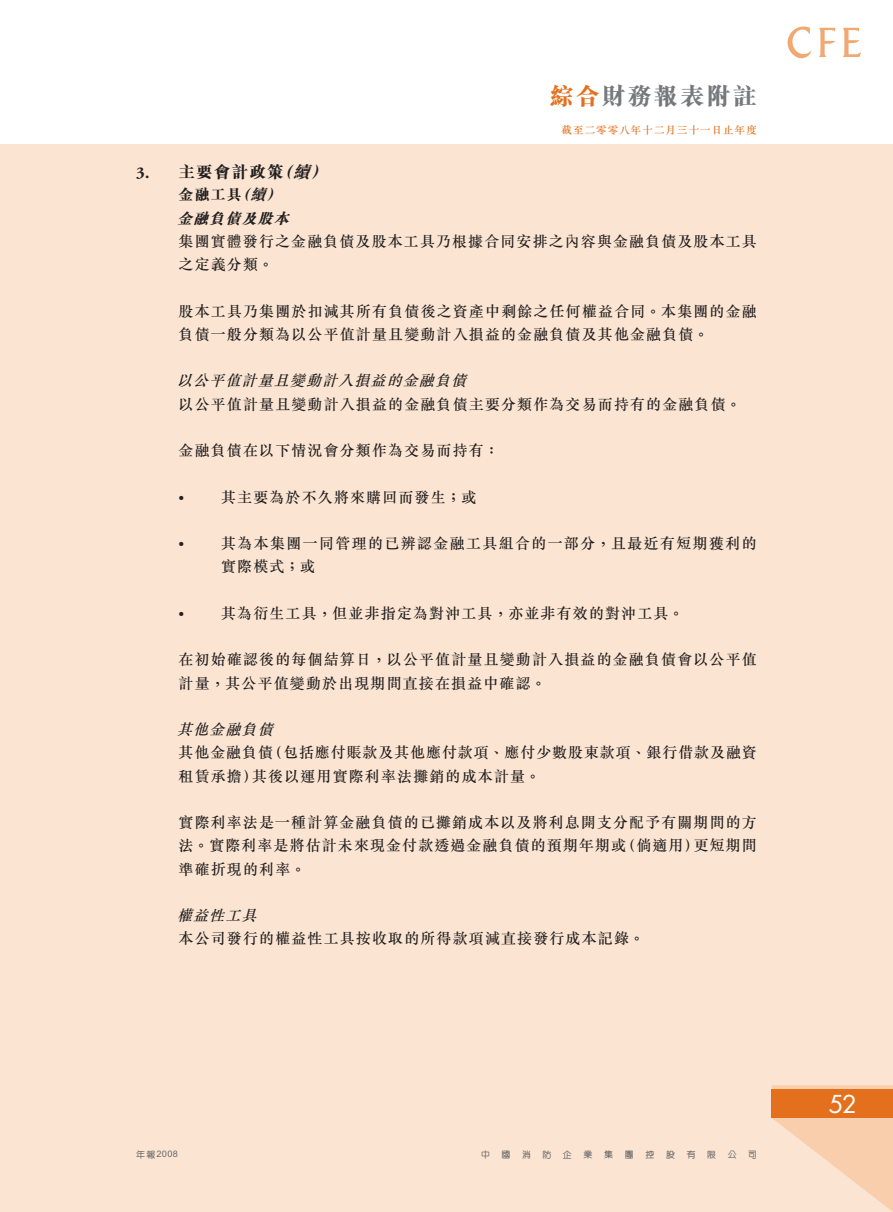
<style>
.page{position:relative;width:893px;height:1212px;background:#fff}
.page>*{position:absolute;margin:0;border:0;box-sizing:border-box;transform-origin:0 0}
.t1{font:24px "M Sung HK Xbold B5 pc H";letter-spacing:.085em;color:#76787b}
.t2{font:24px "Futura Std";color:#fff}
.t3{font:16.5px "M Sung HK Xbold B5 pc H";letter-spacing:.075em;color:#231f20}
.t4{font:15px/23.2px "M Sung HK Medium B5 pc H";letter-spacing:.075em;color:#231f20}
.t5{font:italic 15px "M Sung HK Medium B5 pc H";letter-spacing:.075em;color:#231f20}
.t6{font:italic 15px/23.2px "M Sung HK Xbold B5 pc H";color:#231f20}
.t7{font:15px "Adobe Garamond Pro";color:#231f20}
.t8{font:10.5px "M Sung HK Medium B5 pc H";letter-spacing:.1em;color:#e4701e}
.t9{font:9px "M Yuen HK Medium B5 pc H";color:#636366}
.t10{font:9px "Arial Rounded MT Std";color:#636366}
.s1{color:#e4701e}
.s2{font-family:"Adobe Garamond Pro";font-weight:700}
.s3{font-style:italic}
.s4{font-style:normal}
.s5{font-family:"M Yuen HK Medium B5 pc H"}
</style>
<div class="page">
<div style="left:0;top:145px;width:893px;height:1067px;background:#fbe5d2"></div>
<svg style="left:772px;top:1085px;width:121px;height:127px"></svg>
<div style="left:772px;top:1089px;width:121px;height:29px;background:#e4701e"></div>
<svg style="left:843px;top:28px;width:18px;height:29px"></svg>
<svg style="left:788px;top:27px;width:24px;height:31px"></svg>
<svg style="left:819px;top:28px;width:17px;height:29px"></svg>
<h1 class="t1" style="left:550px;top:87px;width:209px"><span class="s1">綜合</span>財務報表附註</h1>
<p class="t8" style="left:562px;top:126px;width:197px">截至二零零八年十二月三十一日止年度</p>
<p class="t3" style="left:136px;top:166px;width:196px"><span class="s2">3.</span> 主要會計政策<span class="s3">（續）</span></p>
<p class="t6" style="left:177px;top:185px;width:113px"><span class="s4">金融工具</span>（續）金融負債及股本</p>
<p class="t4" style="left:179px;top:232px;width:580px">集團實體發行之金融負債及股本工具乃根據合同安排之內容與金融負債及股本工具之定義分類。</p>
<p class="t4" style="left:179px;top:301px;width:580px">股本工具乃集團於扣減其所有負債後之資產中剩餘之任何權益合同。本集團的金融負債一般分類為以公平值計量且變動計入損益的金融負債及其他金融負債。</p>
<p class="t5" style="left:177px;top:375px;width:295px">以公平值計量且變動計入損益的金融負債</p>
<p class="t4" style="left:179px;top:394px;width:564px">以公平值計量且變動計入損益的金融負債主要分類作為交易而持有的金融負債。</p>
<p class="t4" style="left:179px;top:441px;width:322px">金融負債在以下情況會分類作為交易而持有：</p>
<p class="t7" style="left:179px;top:492px;width:7px">•</p>
<p class="t4" style="left:221px;top:487px;width:257px">其主要為於不久將來購回而發生；或</p>
<p class="t7" style="left:179px;top:539px;width:7px">•</p>
<p class="t4" style="left:221px;top:534px;width:537px">其為本集團一同管理的已辨認金融工具組合的一部分，且最近有短期獲利的實際模式；或</p>
<p class="t7" style="left:179px;top:608px;width:7px">•</p>
<p class="t4" style="left:221px;top:604px;width:464px">其為衍生工具，但並非指定為對沖工具，亦並非有效的對沖工具。</p>
<p class="t4" style="left:179px;top:650px;width:580px">在初始確認後的每個結算日，以公平值計量且變動計入損益的金融負債會以公平值計量，其公平值變動於出現期間直接在損益中確認。</p>
<p class="t5" style="left:177px;top:724px;width:101px">其他金融負債</p>
<p class="t4" style="left:179px;top:743px;width:580px">其他金融負債（包括應付賬款及其他應付款項、應付少數股東款項、銀行借款及融資租賃承擔）其後以運用實際利率法攤銷的成本計量。</p>
<p class="t4" style="left:179px;top:813px;width:580px;text-align:justify">實際利率法是一種計算金融負債的已攤銷成本以及將利息開支分配予有關期間的方法。實際利率是將估計未來現金付款透過金融負債的預期年期或（倘適用）更短期間準確折現的利率。</p>
<p class="t5" style="left:177px;top:910px;width:85px">權益性工具</p>
<p class="t4" style="left:179px;top:929px;width:467px">本公司發行的權益性工具按收取的所得款項減直接發行成本記錄。</p>
<p class="t10" style="left:136px;top:1151px;width:43px"><span class="s5">年報</span>2008</p>
<p class="t9" style="left:481px;top:1151px;width:10px">中</p>
<p class="t9" style="left:502px;top:1151px;width:10px">國</p>
<p class="t9" style="left:522px;top:1151px;width:10px">消</p>
<p class="t9" style="left:542px;top:1151px;width:10px">防</p>
<p class="t9" style="left:563px;top:1151px;width:10px">企</p>
<p class="t9" style="left:584px;top:1151px;width:10px">業</p>
<p class="t9" style="left:604px;top:1151px;width:10px">集</p>
<p class="t9" style="left:625px;top:1151px;width:10px">團</p>
<p class="t9" style="left:645px;top:1151px;width:10px">控</p>
<p class="t9" style="left:666px;top:1151px;width:10px">股</p>
<p class="t9" style="left:687px;top:1151px;width:10px">有</p>
<p class="t9" style="left:707px;top:1151px;width:10px">限</p>
<p class="t9" style="left:728px;top:1151px;width:31px">公 司</p>
<h1 class="t2" style="left:829px;top:1090px;width:30px">52</h1>
</div>
